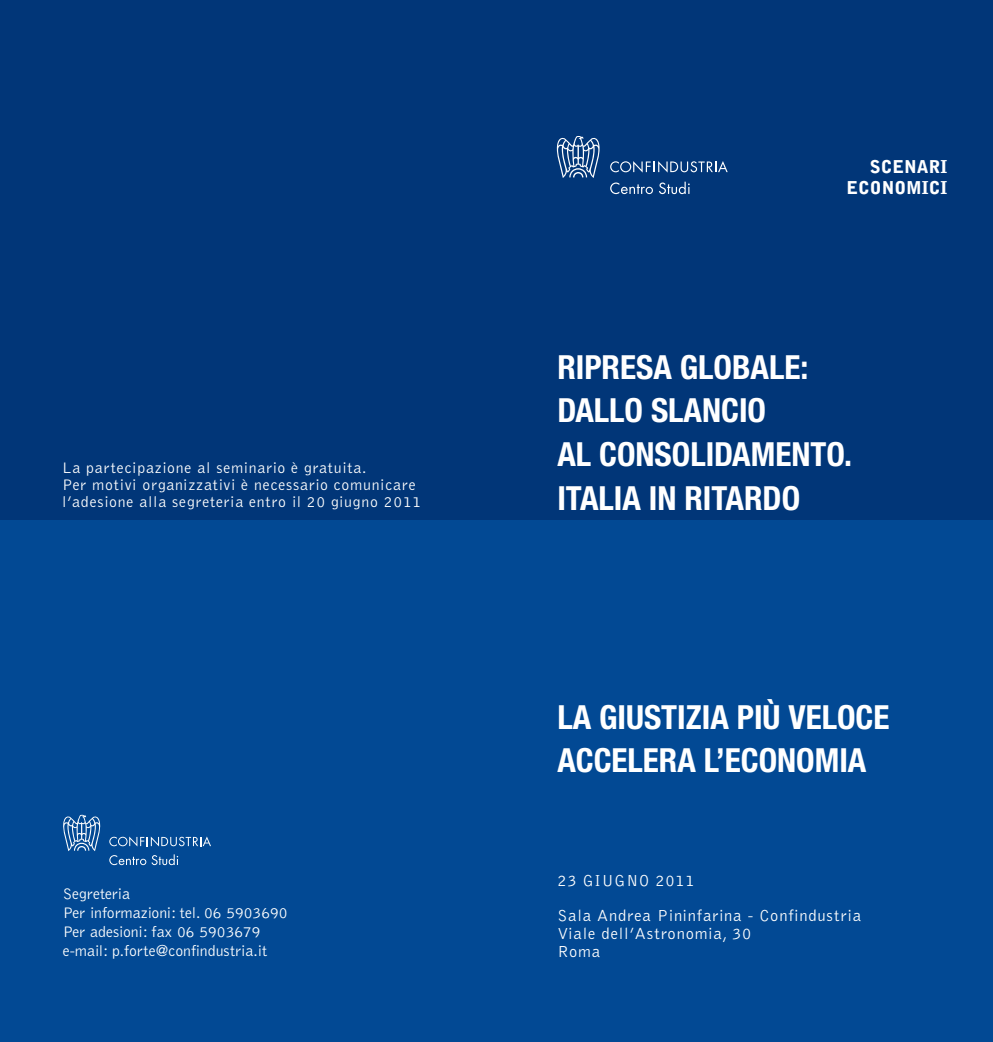
<style>
.page{position:relative;width:993px;height:1042px;background:#fff}
.page>*{position:absolute;margin:0;border:0;box-sizing:border-box;transform-origin:0 0}
.t1{font:700 condensed 33.25px/43.8px "Helvetica Neue";color:#fff}
.t2{font:900 17.68px/21.2px "Bell Gothic";color:#fff;text-align:right}
.t3{font:300 16.45px/34.6px "Bell Gothic";letter-spacing:.05em;color:#fff}
.t4{font:300 15.75px/17.3px "Bell Gothic";letter-spacing:.05em;color:#fff}
.t5{font:300 15.75px/18.9px "Bell Gothic";color:#fff}
</style>
<div class="page">
<div style="left:0;top:0;width:992px;height:1042px;background:#024994"></div>
<div style="left:0;top:0;width:992px;height:520px;background:#013678"></div>
<svg style="left:109px;top:836px;width:102px;height:10px"></svg>
<svg style="left:63px;top:815px;width:38px;height:36px"></svg>
<svg style="left:109px;top:854px;width:69px;height:11px"></svg>
<svg style="left:610px;top:161px;width:117px;height:12px"></svg>
<svg style="left:556px;top:136px;width:44px;height:42px"></svg>
<svg style="left:610px;top:182px;width:42px;height:12px"></svg>
<svg style="left:659px;top:182px;width:30px;height:12px"></svg>
<p class="t4" style="left:62px;top:460px;width:361px">La partecipazione al seminario è gratuita.<br>Per motivi organizzativi è necessario comunicare l’adesione alla segreteria entro il 20 giugno 2011</p>
<p class="t5" style="left:63px;top:885px;width:226px">Segreteria<br>Per informazioni: tel. 06 5903690<br>Per adesioni: fax 06 5903679 e-mail: p.forte@confindustria.it</p>
<p class="t2" style="left:846px;top:157px;width:102px">SCENARI<br>ECONOMICI</p>
<h1 class="t1" style="left:557px;top:348px;width:296px">RIPRESA GLOBALE:<br>DALLO SLANCIO<br>AL CONSOLIDAMENTO.<br>ITALIA IN RITARDO</h1>
<h1 class="t1" style="left:557px;top:698px;width:333px">LA GIUSTIZIA PIÙ VELOCE<br>ACCELERA L’ECONOMIA</h1>
<p class="t3" style="left:557px;top:864px;width:305px">23 GIUGNO 2011<br>Sala Andrea Pininfarina - Confindustria</p>
<p class="t3" style="left:557px;top:925px;width:195px;line-height:18.2px">Viale dell’Astronomia, 30<br>Roma</p>
</div>
